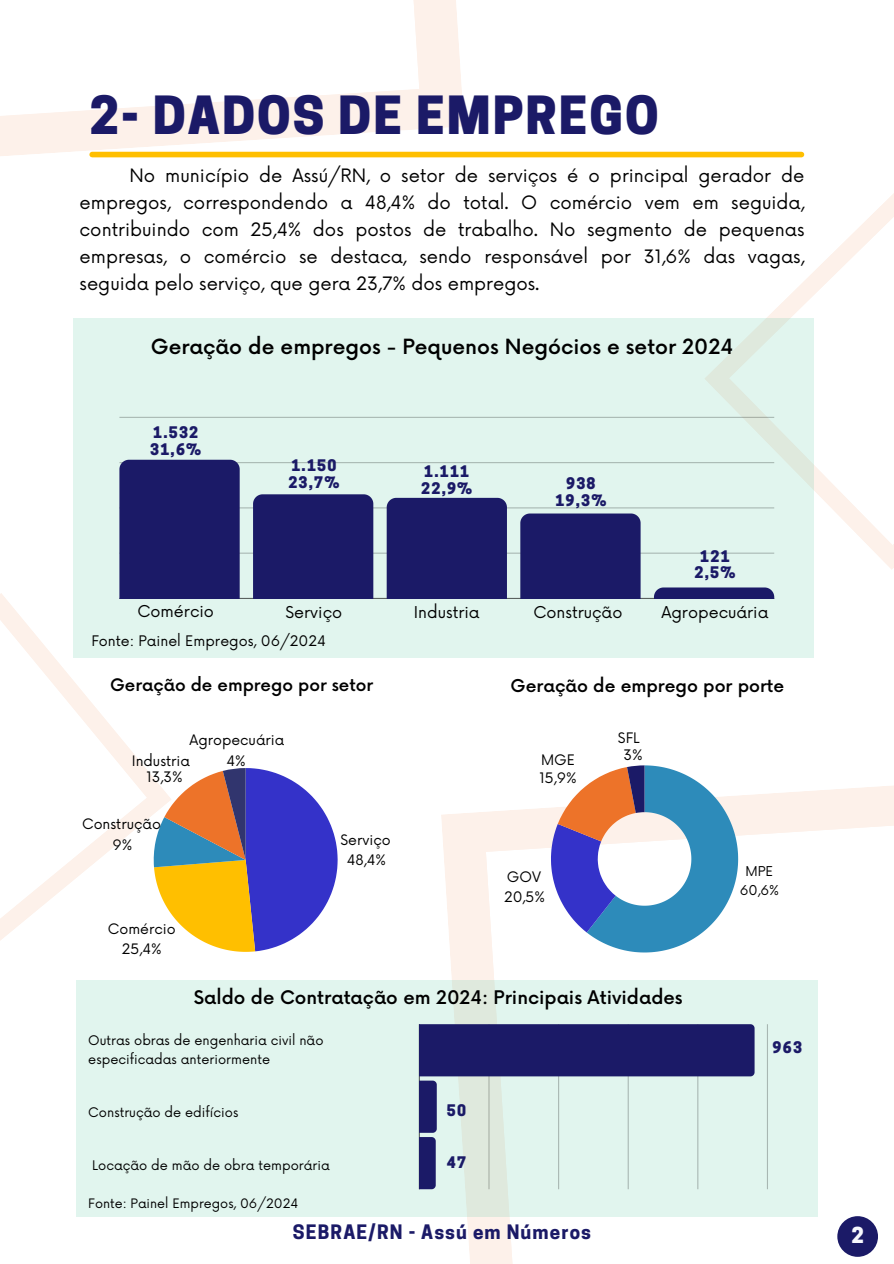
<style>
.page{position:relative;width:894px;height:1264px;background:#fff}
.page>*{position:absolute;margin:0;border:0;box-sizing:border-box;transform-origin:0 0}
.t1{font:800 49.35px "Cooper Hewitt";letter-spacing:.04em;color:#1b1a67}
.t2{font:800 20.7px "Cooper Hewitt";color:#f7f8fd}
.t3{font:500 20.4px "Now";color:#000}
.t4{font:700 18.75px "Cooper Hewitt";letter-spacing:.06em;color:#1b1a67}
.t5{font:500 18.3px "Now";color:#000}
.t6{font:18px/27px "Now";color:#000;text-align:justify}
.t7{font:500 17.25px "Now";color:#000}
.t8{font:500 16.8px "Now";color:#000}
.t9{font:15.9px "Now";color:#000}
.t10{font:800 15px/16.8px "Cooper Hewitt";letter-spacing:.08em;color:#1b1a67}
.t11{font:14.25px "Now";color:#000}
.t12{font:14.1px "Now";color:#000}
.t13{font:13.2px "Now";color:#000}
.t14{font:12.9px/19.4px "Now";color:#000}
.t15{font:12.75px "Now";color:#000}
</style>
<div class="page">
<svg style="left:0;top:593px;width:172px;height:226px"></svg>
<svg style="left:0;top:617px;width:147px;height:324px"></svg>
<svg style="left:813px;top:194px;width:80px;height:376px"></svg>
<svg style="left:767px;top:216px;width:126px;height:329px"></svg>
<svg style="left:441px;top:786px;width:452px;height:477px;fill:#fdf1ea"></svg>
<svg style="left:485px;top:816px;width:408px;height:447px"></svg>
<svg style="left:0;top:0;width:464px;height:158px;fill:#fdf1ea"></svg>
<svg style="left:0;top:0;width:419px;height:124px"></svg>
<div style="left:837px;top:1216px;width:40px;height:40px;background:#1b1a67;border-radius:50%"></div>
<div style="left:92px;top:152px;width:709px;height:5px;background:#ffbf00"></div>
<svg style="left:153px;top:768px;width:184px;height:183px"></svg>
<svg style="left:550px;top:765px;width:188px;height:187px"></svg>
<div style="left:73px;top:318px;width:740px;height:339px;background:#e1f5ee"></div>
<hr style="left:119px;top:598px;width:655px;height:1px;background:#000;opacity:.6">
<hr style="left:119px;top:552px;width:655px;height:1px;background:#cbddd7">
<hr style="left:119px;top:507px;width:655px;height:1px;background:#bbccc6">
<hr style="left:119px;top:462px;width:655px;height:1px;background:#acbcb6">
<hr style="left:119px;top:417px;width:655px;height:1px;background:#acbcb6">
<div style="left:119px;top:460px;width:120px;height:138px;background:#1b1a67"></div>
<div style="left:253px;top:494px;width:120px;height:104px;background:#1b1a67"></div>
<div style="left:386px;top:498px;width:121px;height:100px;background:#1b1a67"></div>
<div style="left:520px;top:513px;width:120px;height:85px;background:#1b1a67"></div>
<svg style="left:653px;top:587px;width:121px;height:11px"></svg>
<div style="left:76px;top:980px;width:741px;height:236px;background:#e1f5ee"></div>
<hr style="left:418px;top:1024px;width:2px;height:165px;background:#c8dad3">
<hr style="left:766px;top:1024px;width:1px;height:165px;background:#dbefe8">
<svg style="left:419px;top:1024px;width:335px;height:165px"></svg>
<h2 class="t1" style="left:89px;top:97px;width:570px">2- DADOS DE EMPREGO</h2>
<h5 class="t6" style="left:80px;top:162px;width:726px;text-indent:50px">No município de Assú/RN, o setor de serviços é o principal gerador de empregos, correspondendo a 48,4% do total. O comércio vem em seguida, contribuindo com 25,4% dos postos de trabalho. No segmento de pequenas empresas, o comércio se destaca, sendo responsável por 31,6% das vagas, seguida pelo serviço, que gera 23,7% dos empregos.</h5>
<p class="t3" style="left:151px;top:335px;width:584px">Geração de empregos - Pequenos Negócios e setor 2024</p>
<p class="t10" style="left:150px;top:426px;width:52px">1.532<br>31,6%</p>
<p class="t10" style="left:288px;top:459px;width:52px">1.150<br>23,7%</p>
<p class="t10" style="left:421px;top:465px;width:52px">1.111<br>22,9%</p>
<p class="t10" style="left:555px;top:477px;width:52px;text-align:center">938<br>19,3%</p>
<p class="t9" style="left:137px;top:602px;width:78px">Comércio</p>
<p class="t9" style="left:285px;top:603px;width:58px">Serviço</p>
<p class="t9" style="left:414px;top:603px;width:67px">Industria</p>
<p class="t9" style="left:533px;top:603px;width:90px">Construção</p>
<p class="t11" style="left:91px;top:632px;width:236px">Fonte: Painel Empregos, 06/2024</p>
<p class="t10" style="left:694px;top:549px;width:42px;text-align:center">121<br>2,5%</p>
<h3 class="t9" style="left:661px;top:603px;width:108px">Agropecuária</h3>
<h5 class="t8" style="left:110px;top:676px;width:264px">Geração de emprego por setor</h5>
<h6 class="t12" style="left:189px;top:732px;width:96px">Agropecuária</h6>
<h6 class="t12" style="left:226px;top:752px;width:21px">4%</h6>
<h5 class="t12" style="left:132px;top:753px;width:60px">Industria</h5>
<h6 class="t12" style="left:146px;top:769px;width:38px">13,3%</h6>
<h6 class="t12" style="left:82px;top:816px;width:80px">Construção</h6>
<h6 class="t12" style="left:113px;top:837px;width:21px">9%</h6>
<h5 class="t12" style="left:108px;top:921px;width:69px">Comércio</h5>
<h5 class="t12" style="left:122px;top:940px;width:41px">25,4%</h5>
<p class="t12" style="left:340px;top:832px;width:52px">Serviço</p>
<p class="t12" style="left:346px;top:852px;width:41px">48,4%</p>
<p class="t7" style="left:510px;top:677px;width:275px">Geração de emprego por porte</p>
<p class="t12" style="left:541px;top:751px;width:35px">MGE</p>
<p class="t12" style="left:539px;top:770px;width:39px">15,9%</p>
<p class="t12" style="left:506px;top:868px;width:36px">GOV</p>
<p class="t12" style="left:504px;top:888px;width:42px">20,5%</p>
<p class="t12" style="left:617px;top:729px;width:23px">SFL</p>
<p class="t12" style="left:623px;top:747px;width:21px">3%</p>
<h3 class="t13" style="left:745px;top:864px;width:29px">MPE</h3>
<h3 class="t13" style="left:739px;top:883px;width:41px">60,6%</h3>
<p class="t5" style="left:194px;top:987px;width:490px">Saldo de Contratação em 2024: Principais Atividades</p>
<p class="t14" style="left:88px;top:1031px;width:237px">Outras obras de engenharia civil não especificadas anteriormente</p>
<p class="t14" style="left:88px;top:1103px;width:151px">Construção de edifícios</p>
<p class="t14" style="left:92px;top:1156px;width:239px">Locação de mão de obra temporária</p>
<p class="t15" style="left:88px;top:1196px;width:211px">Fonte: Painel Empregos, 06/2024</p>
<p class="t10" style="left:447px;top:1103px;width:21px">50</p>
<h2 class="t10" style="left:447px;top:1156px;width:21px">47</h2>
<h5 class="t10" style="left:772px;top:1040px;width:31px">963</h5>
<h4 class="t4" style="left:293px;top:1225px;width:299px">SEBRAE/RN - Assú em Números</h4>
<h1 class="t2" style="left:851px;top:1227px;width:14px">2</h1>
</div>
